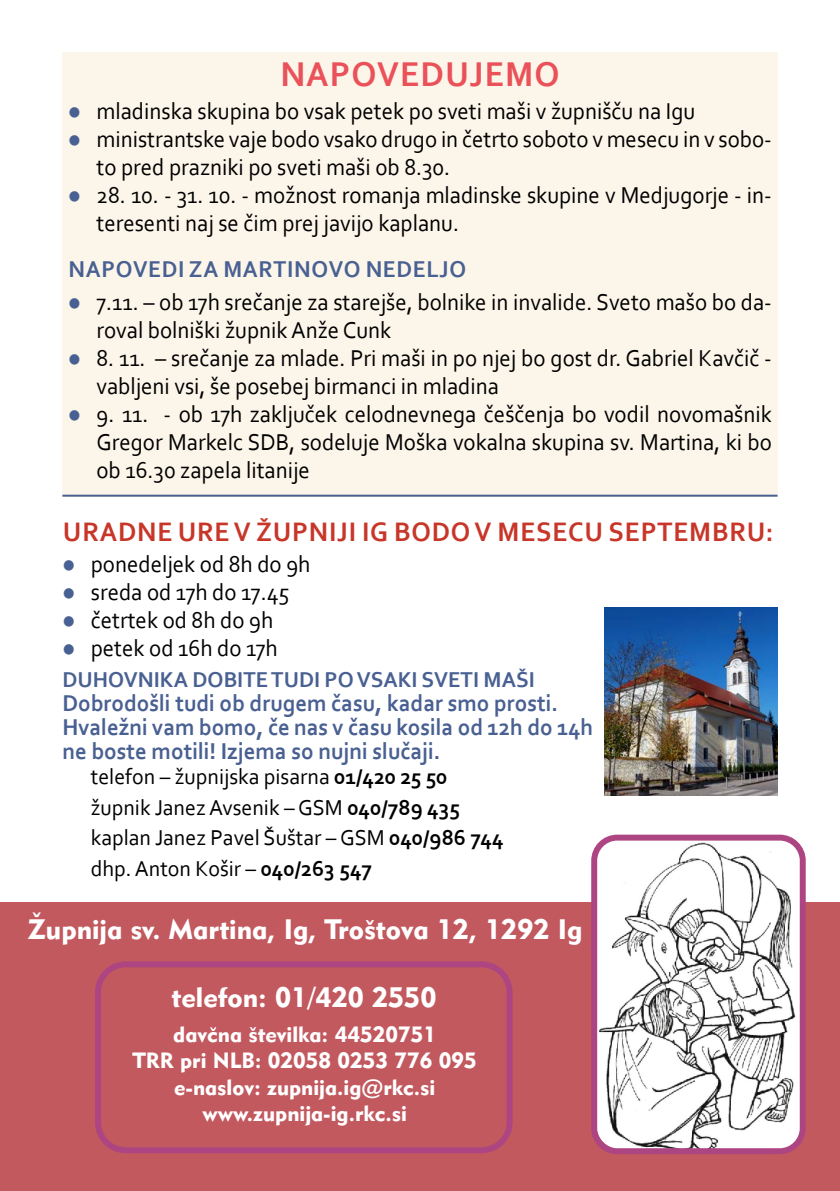
<style>
.page{position:relative;width:840px;height:1191px;background:#fff}
.page>*{position:absolute;margin:0;border:0;box-sizing:border-box;transform-origin:0 0}
.t1{font:700 36px "Corbel";letter-spacing:.03em;color:#ea5159;scale:.95 1}
.t2{font:700 28px "Corbel";letter-spacing:.03em;color:#c73629;scale:.95 1}
.t3{font:27.8px "Geometric 415 BT Black A";color:#fff}
.t4{font:24px/28px "Corbel";color:#000;scale:.95 1}
.t5{font:700 24px/24px "Corbel";color:#496092;scale:.95 1}
.t6{font:700 24px "Corbel";letter-spacing:.03em;color:#496092;scale:.95 1}
.t7{font:22.6px/30.6px "Corbel";color:#000}
.t8{font:700 22.6px "Corbel";color:#496092}
.t9{font:21.8px/26.2px "Geometric 415 BT Black A";color:#fff;text-align:center}
.s1{font-weight:700}
</style>
<div class="page">
<div style="left:0;top:903px;width:839px;height:288px;background:#c2595f"></div>
<img style="left:598px;top:841px;width:200px;height:306px">
<div style="left:591px;top:834px;width:214px;height:320px;border:6px solid #ad4582;border-radius:23px"></div>
<svg style="left:210px;top:1027px;width:6px;height:4px"></svg>
<div style="left:95px;top:961px;width:417px;height:192px;border:6px solid #ad4582;border-radius:28px"></div>
<div style="left:62px;top:52px;width:715px;height:444px;background:#fcf6ea"></div>
<hr style="left:62px;top:494px;width:715px;height:2px;background:#496092">
<img style="left:604px;top:607px;width:173px;height:188px">
<h1 class="t1" style="left:280px;top:51px;width:295px">NAPOVEDUJEMO</h1>
<p class="t4" style="left:96px;top:97px;width:712px">mladinska skupina bo vsak petek po sveti maši v župnišču na Igu ministrantske vaje bodo vsako drugo in četrto soboto v mesecu in v sobo&shy;to pred prazniki po sveti maši ob 8.30.</p>
<p class="t4" style="left:96px;top:181px;width:712px">28. 10. - 31. 10. - možnost romanja mladinske skupine v Medjugorje - in&shy;teresenti naj se čim prej javijo kaplanu.</p>
<p class="t6" style="left:68px;top:254px;width:420px">NAPOVEDI ZA MARTINOVO NEDELJO</p>
<p class="t4" style="left:96px;top:288px;width:712px">7.11. – ob 17h srečanje za starejše, bolnike in invalide. Sveto mašo bo da&shy;roval bolniški župnik Anže Cunk</p>
<p class="t4" style="left:96px;top:344px;width:712px">8. 11. – srečanje za mlade. Pri maši in po njej bo gost dr. Gabriel Kavčič - vabljeni vsi, še posebej birmanci in mladina</p>
<p class="t4" style="left:96px;top:400px;width:712px;text-align:justify">9. 11. - ob 17h zaključek celodnevnega češčenja bo vodil novomašnik Gregor Markelc SDB, sodeluje Moška vokalna skupina sv. Martina, ki bo ob 16.30 zapela litanije</p>
<p class="t2" style="left:63px;top:515px;width:749px">URADNE URE V ŽUPNIJI IG BODO V MESECU SEPTEMBRU:</p>
<p class="t4" style="left:91px;top:550px;width:232px">ponedeljek od 8h do 9h sreda od 17h do 17.45 četrtek od 8h do 9h petek od 16h do 17h</p>
<p class="t8" style="left:62px;top:665px;width:473px">DUHOVNIKA DOBITE TUDI PO VSAKI SVETI MAŠI</p>
<p class="t5" style="left:62px;top:690px;width:560px">Dobrodošli tudi ob drugem času, kadar smo prosti.<br>Hvaležni vam bomo, če nas v času kosila od 12h do 14h ne boste motili! Izjema so nujni slučaji.</p>
<p class="t7" style="left:91px;top:760px;width:414px">telefon – župnijska pisarna <span class="s1">01/420 25 50 </span>župnik Janez Avsenik – GSM <span class="s1">040/789 435 </span>kaplan Janez Pavel Šuštar – GSM <span class="s1">040/986 744 </span>dhp. Anton Košir – <span class="s1">040/263 547</span></p>
<p class="t3" style="left:27px;top:911px;width:556px">Župnija sv. Martina, Ig, Troštova 12, 1292 Ig</p>
<p class="t3" style="left:171px;top:979px;width:266px">telefon: 01/420 2550</p>
<p class="t9" style="left:132px;top:1023px;width:346px">davcna številka: 44520751<br>TRR pri NLB: 02058 0253 776 095 e-naslov: zupnija.ig@rkc.si www.zupnija-ig.rkc.si</p>
</div>
